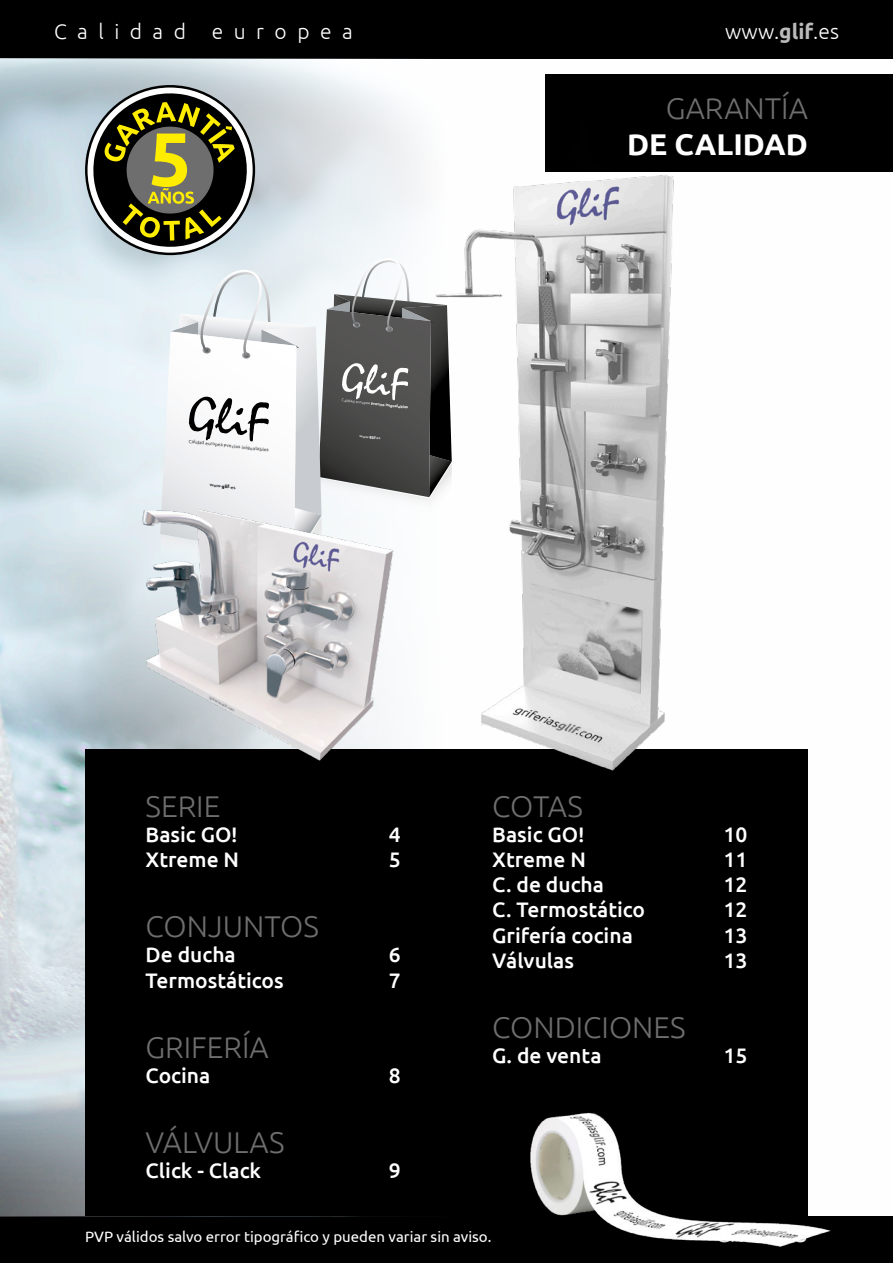
<style>
.page{position:relative;width:893px;height:1263px;background:#fff}
.page>*{position:absolute;margin:0;border:0;box-sizing:border-box;transform-origin:0 0}
.Titular_gris_20_EXTE{font:300 30px "Ubuntu";color:#6e6e6e}
.Titular_blanco_20_Ne{font:700 30px "Ubuntu";color:#fff}
.t1{font:500 21px "Ubuntu";color:#fff}
.t2{font:300 21px "Ubuntu";letter-spacing:.5em;color:#fff}
.t3{font:15px "Ubuntu";color:#fff}
.t4{font:700 4.5px "Ubuntu";color:#6e6e6e;scale:1.05 1}
.t5{font:4.5px "Ubuntu";color:#000;scale:1.05 1}
.t6{font:700 3.75px "Ubuntu";color:#fff;scale:1.05 1}
.t7{font:3.75px "Ubuntu";color:#fff;scale:1.05 1}
.s1{font-weight:700;color:#bbb}
.s2{font-weight:300;color:#000}
.s3{font-weight:700}
.s4{font-weight:300}
</style>
<div class="page">
<div style="left:0;top:0;width:893px;height:59px;background:#000"></div>
<div style="left:0;top:1216px;width:893px;height:47px;background:#000"></div>
<div style="left:639px;top:74px;width:254px;height:98px;background:#000"></div>
<img style="left:0;top:59px;width:639px;height:1157px">
<svg style="left:85px;top:85px;width:367px;height:508px"></svg>
<div style="left:85px;top:749px;width:723px;height:467px;background:#000"></div>
<div style="left:523px;top:1106px;width:313px;height:147px;background:#000"></div>
<img style="left:530px;top:1109px;width:306px;height:138px">
<img style="left:124px;top:489px;width:286px;height:272px">
<img style="left:410px;top:159px;width:296px;height:612px">
<p class="t2" style="left:54px;top:19px;width:300px">Calidad europea</p>
<p class="t2" style="left:725px;top:19px;width:115px">www.<span class="s1">glif</span>.es</p>
<p class="t4" style="left:189px;top:439px;width:78px;rotate:6deg"><span class="s2">Calidad europea</span> Precios inigualables</p>
<p class="t5" style="left:210px;top:482px;width:26px;rotate:6deg">www.<span class="s3">glif</span>.es</p>
<p class="t6" style="left:342px;top:398px;width:65px;rotate:6deg"><span class="s4">Calidad europea</span> Precios inigualables</p>
<p class="t7" style="left:360px;top:434px;width:22px;rotate:6deg">www.<span class="s3">glif</span>.es</p>
<p class="Titular_gris_20_EXTE" style="left:666px;top:90px;width:143px">GARANTÍA</p>
<p class="Titular_blanco_20_Ne" style="left:627px;top:126px;width:182px">DE CALIDAD</p>
<p class="Titular_gris_20_EXTE" style="left:146px;top:788px;width:76px">SERIE</p>
<p class="t1" style="left:146px;top:821px;width:94px">Basic GO!</p>
<p class="t1" style="left:389px;top:821px;width:13px">4</p>
<p class="t1" style="left:146px;top:846px;width:95px">Xtreme N</p>
<p class="t1" style="left:389px;top:846px;width:13px">5</p>
<p class="Titular_gris_20_EXTE" style="left:146px;top:908px;width:175px">CONJUNTOS</p>
<p class="t1" style="left:146px;top:941px;width:92px">De ducha</p>
<p class="t1" style="left:389px;top:941px;width:13px">6</p>
<p class="t1" style="left:146px;top:967px;width:140px">Termostáticos</p>
<p class="t1" style="left:389px;top:967px;width:13px">7</p>
<p class="Titular_gris_20_EXTE" style="left:146px;top:1029px;width:125px">GRIFERÍA</p>
<p class="t1" style="left:146px;top:1062px;width:66px">Cocina</p>
<p class="t1" style="left:389px;top:1062px;width:13px">8</p>
<p class="Titular_gris_20_EXTE" style="left:146px;top:1124px;width:141px">VÁLVULAS</p>
<p class="t1" style="left:146px;top:1157px;width:117px">Click - Clack</p>
<p class="t1" style="left:389px;top:1157px;width:13px">9</p>
<h1 class="Titular_gris_20_EXTE" style="left:492px;top:788px;width:92px">COTAS</h1>
<p class="t1" style="left:492px;top:821px;width:94px">Basic GO!</p>
<p class="t1" style="left:723px;top:821px;width:25px">10</p>
<p class="t1" style="left:492px;top:846px;width:95px">Xtreme N</p>
<p class="t1" style="left:723px;top:846px;width:25px">11</p>
<p class="t1" style="left:492px;top:871px;width:113px">C. de ducha</p>
<p class="t1" style="left:723px;top:871px;width:25px">12</p>
<p class="t1" style="left:492px;top:897px;width:154px">C. Termostático</p>
<p class="t1" style="left:723px;top:897px;width:25px">12</p>
<p class="t1" style="left:492px;top:922px;width:142px">Grifería cocina</p>
<p class="t1" style="left:723px;top:922px;width:25px">13</p>
<p class="t1" style="left:492px;top:947px;width:83px">Válvulas</p>
<p class="t1" style="left:723px;top:947px;width:25px">13</p>
<h1 class="Titular_gris_20_EXTE" style="left:492px;top:1009px;width:195px">CONDICIONES</h1>
<p class="t1" style="left:492px;top:1042px;width:111px">G. de venta</p>
<p class="t1" style="left:723px;top:1042px;width:25px">15</p>
<p class="t3" style="left:85px;top:1228px;width:408px">PVP válidos salvo error tipográfico y pueden variar sin aviso.</p>
</div>
